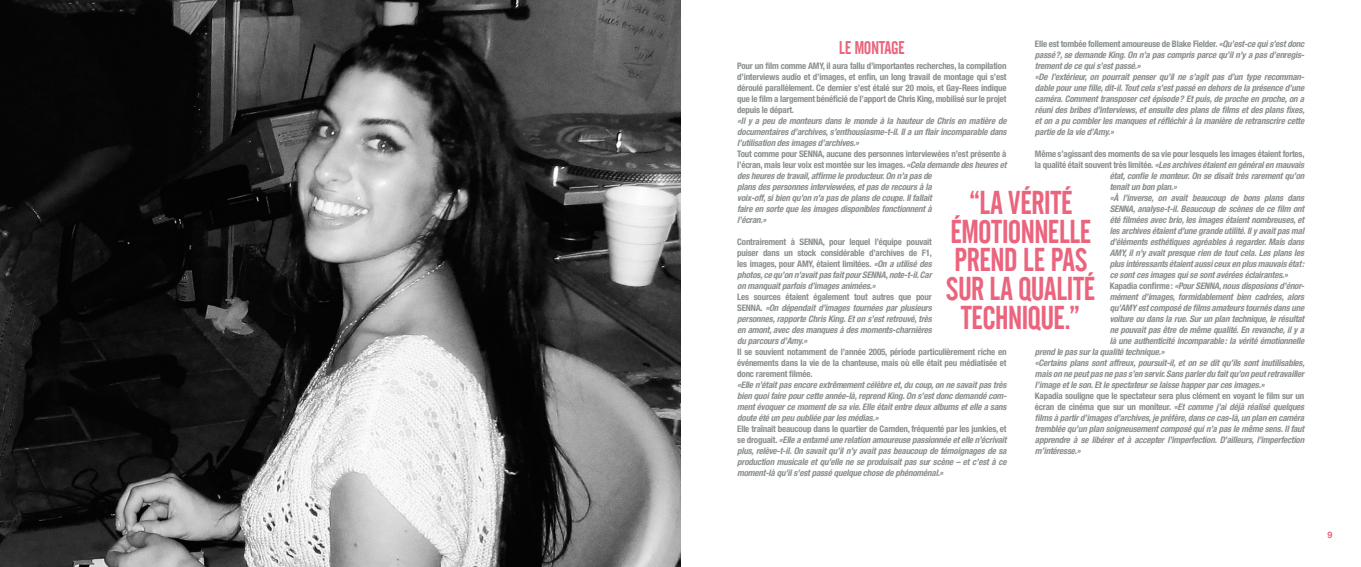
<style>
.page{position:relative;width:1361px;height:567px;background:#fff}
.page>*{position:absolute;margin:0;border:0;box-sizing:border-box;transform-origin:0 0}
.t1{font:32.3px/28.7px "Alternate Gothic No 2 BT";letter-spacing:-.02em;color:#eb647e;text-align:center}
.t2{font:18px "Alternate Gothic No 2 BT";letter-spacing:-.025em;color:#eb647e}
.t3{font:italic 700 condensed 9px/11px "Helvetica Neue LT Std";letter-spacing:-.02em;color:#8a8e8e;text-align:justify}
.t4{font:700 condensed 9px/11px "Helvetica Neue LT Std";letter-spacing:-.02em;color:#8a8e8e;text-align:justify}
.t5{font:700 9px "Helvetica Neue LT Std";color:#eb647e}
.s1{font-style:normal}
.s2{font-style:italic}
</style>
<div class="page">
<img style="left:0;top:0;width:680px;height:567px">
<p class="t3" style="left:1035px;top:38px;width:271px;text-align:left"><span class="s1">Elle est tombée follement amoureuse de Blake Fielder.</span> «Qu’est-ce qui s’est donc passé?, se demande King. On n’a pas compris parce qu’il n’y a pas d’enregis&shy;trement de ce qui s’est passé.»<br>«De l’extérieur, on pourrait penser qu’il ne s’agit pas d’un type recomman&shy;dable pour une fille, dit-il. Tout cela s’est passé en dehors de la présence d’une caméra. Comment transposer cet épisode? Et puis, de proche en proche, on a réuni des bribes d’interviews, et ensuite des plans de films et des plans fixes, et on a pu combler les manques et réfléchir à la manière de retranscrire cette partie de la vie d’Amy.»</p>
<p class="t4" style="left:1035px;top:148px;width:271px">Même s’agissant des moments de sa vie pour lesquels les images étaient fortes,</p>
<p class="t3" style="left:1035px;top:159px;width:271px"><span class="s1">la qualité était souvent très limitée.</span> «Les archives étaient en général en mauvais</p>
<p class="t3" style="left:1109px;top:170px;width:196px">état, confie le monteur. On se disait très rarement qu’on</p>
<p class="t3" style="left:1109px;top:181px;width:69px">tenait un bon plan.»</p>
<p class="t3" style="left:1109px;top:192px;width:196px">«À l’inverse, on avait beaucoup de bons plans dans</p>
<p class="t3" style="left:1109px;top:203px;width:196px">SENNA, analyse-t-il. Beaucoup de scènes de ce film ont</p>
<p class="t3" style="left:1109px;top:214px;width:196px">été filmées avec brio, les images étaient nombreuses, et</p>
<p class="t3" style="left:1109px;top:225px;width:196px">les archives étaient d’une grande utilité. Il y avait pas mal</p>
<p class="t3" style="left:1109px;top:236px;width:196px">d’éléments esthétiques agréables à regarder. Mais dans</p>
<p class="t3" style="left:1109px;top:247px;width:196px">AMY, il n’y avait presque rien de tout cela. Les plans les</p>
<p class="t3" style="left:1109px;top:258px;width:196px">plus intéressants étaient aussi ceux en plus mauvais état:</p>
<p class="t3" style="left:1109px;top:269px;width:180px">ce sont ces images qui se sont avérées éclairantes.»</p>
<p class="t3" style="left:1109px;top:280px;width:196px"><span class="s1">Kapadia confirme:</span> «Pour SENNA, nous disposions d’énor-</p>
<p class="t3" style="left:1109px;top:291px;width:196px">mément d’images, formidablement bien cadrées, alors</p>
<p class="t3" style="left:1109px;top:302px;width:196px">qu’AMY est composé de films amateurs tournés dans une</p>
<p class="t3" style="left:1109px;top:313px;width:196px">voiture ou dans la rue. Sur un plan technique, le résultat</p>
<p class="t3" style="left:1109px;top:324px;width:196px">ne pouvait pas être de même qualité. En revanche, il y a</p>
<p class="t3" style="left:1109px;top:335px;width:196px">là une authenticité incomparable: la vérité émotionnelle</p>
<p class="t3" style="left:1035px;top:346px;width:131px">prend le pas sur la qualité technique.»</p>
<p class="t3" style="left:1035px;top:357px;width:271px">«Certains plans sont affreux, poursuit-il, et on se dit qu’ils sont inutilisables,</p>
<p class="t3" style="left:1035px;top:368px;width:271px">mais on ne peut pas ne pas s’en servir. Sans parler du fait qu’on peut retravailler</p>
<p class="t3" style="left:1035px;top:379px;width:231px">l’image et le son. Et le spectateur se laisse happer par ces images.»</p>
<p class="t3" style="left:1035px;top:390px;width:271px"><span class="s1">Kapadia souligne que le spectateur sera plus clément en voyant le film sur un écran de cinéma que sur un moniteur.</span> «Et comme j’ai déjà réalisé quelques films à partir d’images d’archives, je préfère, dans ce cas-là, un plan en caméra tremblée qu’un plan soigneusement composé qui n’a pas le même sens. Il faut apprendre à se libérer et à accepter l’imperfection. D’ailleurs, l’imperfection m’intéresse.»</p>
<h2 class="t2" style="left:839px;top:38px;width:68px">LE MONTAGE</h2>
<p class="t4" style="left:737px;top:60px;width:271px">Pour un film comme AMY, il aura fallu d’importantes recherches, la compilation d’interviews audio et d’images, et enfin, un long travail de montage qui s’est déroulé parallèlement. Ce dernier s’est étalé sur 20 mois, et Gay-Rees indique que le film a largement bénéficié de l’apport de Chris King, mobilisé sur le projet depuis le départ.</p>
<p class="t3" style="left:737px;top:115px;width:271px">«Il y a peu de monteurs dans le monde à la hauteur de Chris en matière de documentaires d’archives, s’enthousiasme-t-il. Il a un flair incomparable dans l’utilisation des images d’archives.»</p>
<p class="t3" style="left:737px;top:148px;width:271px;text-align:left"><span class="s1">Tout comme pour SENNA, aucune des personnes interviewées n’est présente à l’écran, mais leur voix est montée sur les images.</span> «Cela demande des heures et des heures de travail, affirme le producteur. On n’a pas de<br>plans des personnes interviewées, et pas de recours à la<br>voix-off, si bien qu’on n’a pas de plans de coupe. Il fallait<br>faire en sorte que les images disponibles fonctionnent à<br>l’écran.»</p>
<p class="t4" style="left:737px;top:236px;width:196px">Contrairement à SENNA, pour lequel l’équipe pouvait puiser dans un stock considérable d’archives de F1, les images, pour AMY, étaient limitées. <span class="s2">«On a utilisé des photos, ce qu’on n’avait pas fait pour SENNA, note-t-il. Car on manquait parfois d’images animées.»</span></p>
<p class="t3" style="left:737px;top:291px;width:196px"><span class="s1">Les sources étaient également tout autres que pour SENNA.</span> «On dépendait d’images tournées par plusieurs personnes, rapporte Chris King. Et on s’est retrouvé, très en amont, avec des manques à des moments-charnières du parcours d’Amy.»</p>
<p class="t4" style="left:737px;top:346px;width:271px">Il se souvient notamment de l’année 2005, période particulièrement riche en événements dans la vie de la chanteuse, mais où elle était peu médiatisée et donc rarement filmée.</p>
<p class="t3" style="left:737px;top:379px;width:271px">«Elle n’était pas encore extrêmement célèbre et, du coup, on ne savait pas très bien quoi faire pour cette année-là, reprend King. On s’est donc demandé com&shy;ment évoquer ce moment de sa vie. Elle était entre deux albums et elle a sans doute été un peu oubliée par les médias.»</p>
<p class="t3" style="left:737px;top:423px;width:271px"><span class="s1">Elle traînait beaucoup dans le quartier de Camden, fréquenté par les junkies, et se droguait.</span> «Elle a entamé une relation amoureuse passionnée et elle n’écrivait plus, relève-t-il. On savait qu’il n’y avait pas beaucoup de témoignages de sa production musicale et qu’elle ne se produisait pas sur scène – et c’est à ce moment-là qu’il s’est passé quelque chose de phénoménal.»</p>
<h1 class="t1" style="left:946px;top:189px;width:151px">“LA VÉRITÉ<br>ÉMOTIONNELLE<br>PREND LE PAS<br>SUR LA QUALITÉ<br>TECHNIQUE.”</h1>
<p class="t5" style="left:1327px;top:529px;width:7px">9</p>
</div>
